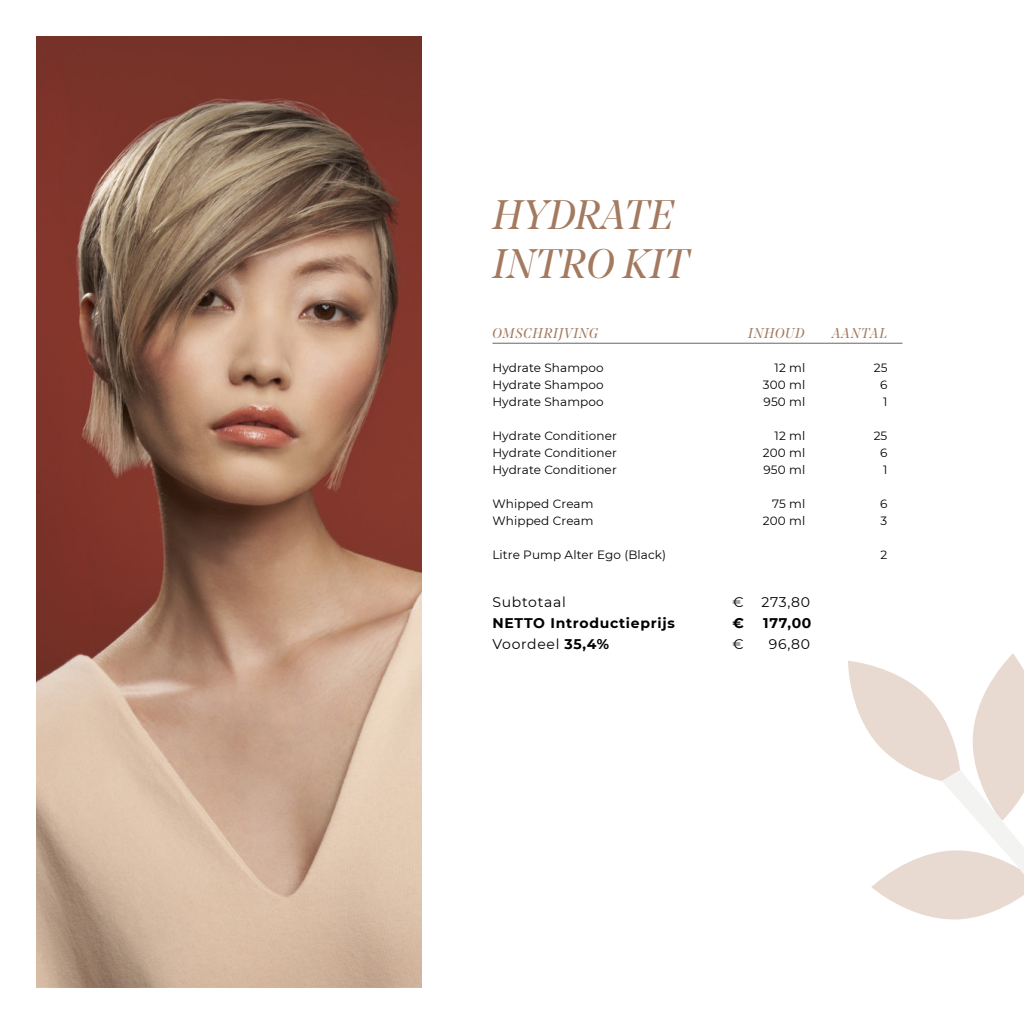
<style>
.page{position:relative;width:1024px;height:1024px;background:#fff}
.page>*{position:absolute;margin:0;border:0;box-sizing:border-box;transform-origin:0 0}
.t1{font:italic 41px/49.2px "Noe Display";letter-spacing:.02em;color:#a37a5f}
.t2{font:14px "Montserrat";letter-spacing:.05em;color:#000}
.t3{font:700 14px "Montserrat";letter-spacing:.05em;color:#000}
.t4{font:italic 14px "Noe Display";letter-spacing:.07em;color:#a37a5f}
.t5{font:12px "Montserrat";letter-spacing:.01em;color:#000}
.s1{font-weight:700}
</style>
<div class="page">
<svg style="left:943px;top:771px;width:81px;height:79px"></svg>
<svg style="left:871px;top:850px;width:153px;height:70px"></svg>
<svg style="left:848px;top:661px;width:112px;height:120px"></svg>
<svg style="left:971px;top:653px;width:53px;height:168px"></svg>
<hr style="left:492px;top:343px;width:410px;height:1px;background:#666">
<img style="left:36px;top:36px;width:386px;height:952px">
<h1 class="t1" style="left:492px;top:190px;width:198px">HYDRATE<br>INTRO KIT</h1>
<p class="t4" style="left:492px;top:324px;width:107px">OMSCHRIJVING</p>
<p class="t4" style="left:748px;top:324px;width:58px">INHOUD</p>
<p class="t4" style="left:832px;top:324px;width:57px">AANTAL</p>
<p class="t5" style="left:492px;top:359px;width:113px">Hydrate Shampoo</p>
<p class="t5" style="left:775px;top:359px;width:32px">12 ml</p>
<p class="t5" style="left:874px;top:359px;width:15px">25</p>
<p class="t5" style="left:492px;top:376px;width:113px">Hydrate Shampoo</p>
<p class="t5" style="left:763px;top:376px;width:44px">300 ml</p>
<p class="t5" style="left:880px;top:376px;width:9px">6</p>
<p class="t5" style="left:492px;top:393px;width:113px">Hydrate Shampoo</p>
<p class="t5" style="left:764px;top:393px;width:43px">950 ml</p>
<p class="t5" style="left:883px;top:393px;width:6px">1</p>
<p class="t5" style="left:492px;top:427px;width:126px">Hydrate Conditioner</p>
<p class="t5" style="left:775px;top:427px;width:32px">12 ml</p>
<p class="t5" style="left:874px;top:427px;width:15px">25</p>
<p class="t5" style="left:492px;top:444px;width:126px">Hydrate Conditioner</p>
<p class="t5" style="left:763px;top:444px;width:44px">200 ml</p>
<p class="t5" style="left:880px;top:444px;width:9px">6</p>
<p class="t5" style="left:492px;top:461px;width:126px">Hydrate Conditioner</p>
<p class="t5" style="left:764px;top:461px;width:43px">950 ml</p>
<p class="t5" style="left:883px;top:461px;width:6px">1</p>
<p class="t5" style="left:492px;top:495px;width:103px">Whipped Cream</p>
<p class="t5" style="left:772px;top:495px;width:35px">75 ml</p>
<p class="t5" style="left:880px;top:495px;width:9px">6</p>
<p class="t5" style="left:492px;top:512px;width:103px">Whipped Cream</p>
<p class="t5" style="left:763px;top:512px;width:44px">200 ml</p>
<p class="t5" style="left:881px;top:512px;width:8px">3</p>
<p class="t5" style="left:492px;top:547px;width:175px">Litre Pump Alter Ego (Black)</p>
<p class="t5" style="left:881px;top:547px;width:8px">2</p>
<p class="t2" style="left:492px;top:592px;width:75px">Subtotaal</p>
<p class="t2" style="left:732px;top:592px;width:13px">€</p>
<p class="t2" style="left:761px;top:592px;width:50px">273,80</p>
<p class="t3" style="left:492px;top:612px;width:184px">NETTO Introductieprijs</p>
<p class="t3" style="left:732px;top:612px;width:13px">€</p>
<p class="t3" style="left:763px;top:612px;width:50px">177,00</p>
<p class="t2" style="left:493px;top:634px;width:118px">Voordeel <span class="s1">35,4%</span></p>
<p class="t2" style="left:733px;top:634px;width:13px">€</p>
<p class="t2" style="left:769px;top:634px;width:43px">96,80</p>
</div>
